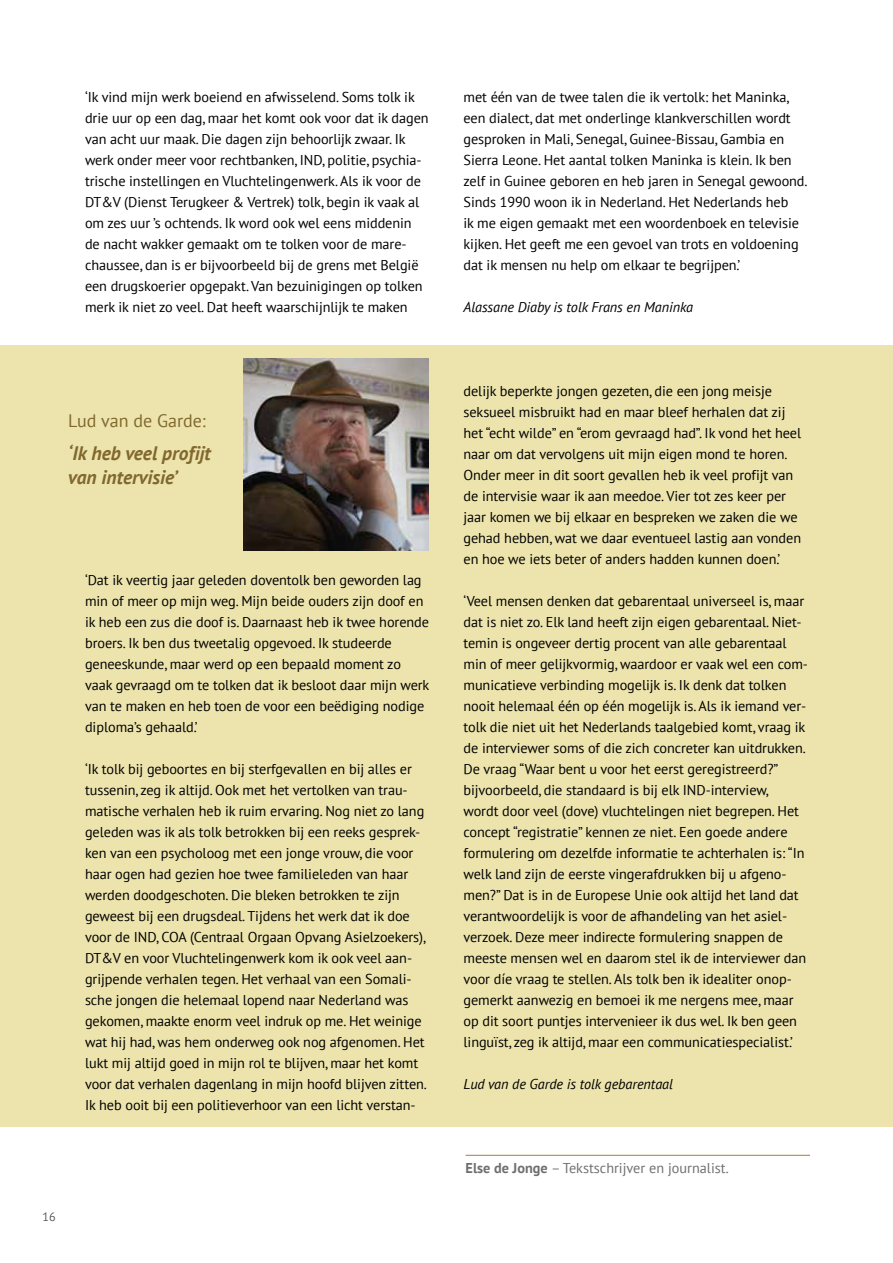
<style>
.page{position:relative;width:893px;height:1263px;background:#fff}
.page>*{position:absolute;margin:0;border:0;box-sizing:border-box;transform-origin:0 0}
.t1{font:italic 700 19.5px/24px "PT Sans";color:#80682e}
.t2{font:18px "PT Sans";color:#80682e}
.t3{font:14.25px/21px "PT Sans";letter-spacing:-.005em;color:#000}
.t4{font:italic 14.25px "PT Sans";letter-spacing:-.005em;color:#000}
.t5{font:14.25px "PT Sans";color:#706f6f}
.t6{font:12px "PT Sans";color:#575756}
.s1{font-weight:700}
</style>
<div class="page">
<div style="left:0;top:345px;width:893px;height:782px;background:#ede4ad"></div>
<img style="left:243px;top:358px;width:186px;height:192px">
<hr style="left:466px;top:1155px;width:344px;height:1px;background:#a37f3b">
<p class="t3" style="left:85px;top:86px;width:345px">‘Ik vind mijn werk boeiend en afwisselend. Soms tolk ik drie uur op een dag, maar het komt ook voor dat ik dagen van acht uur maak. Die dagen zijn behoorlijk zwaar. Ik werk onder meer voor rechtbanken, IND, politie, psychia&shy;trische instellingen en Vluchtelingenwerk. Als ik voor de DT&amp;V (Dienst Terugkeer &amp; Vertrek) tolk, begin ik vaak al om zes uur ’s ochtends. Ik word ook wel eens middenin de nacht wakker gemaakt om te tolken voor de mare&shy;chaussee, dan is er bijvoorbeeld bij de grens met België een drugskoerier opgepakt. Van bezuinigingen op tolken merk ik niet zo veel. Dat heeft waarschijnlijk te maken</p>
<p class="t3" style="left:463px;top:86px;width:346px">met één van de twee talen die ik vertolk: het Maninka, een dialect, dat met onderlinge klankverschillen wordt gesproken in Mali, Senegal, Guinee-Bissau, Gambia en Sierra Leone. Het aantal tolken Maninka is klein. Ik ben zelf in Guinee geboren en heb jaren in Senegal gewoond.<br>Sinds 1990 woon ik in Nederland. Het Nederlands heb<br>ik me eigen gemaakt met een woordenboek en televisie kijken. Het geeft me een gevoel van trots en voldoening dat ik mensen nu help om elkaar te begrijpen.’</p>
<p class="t4" style="left:463px;top:297px;width:231px">Alassane Diaby is tolk Frans en Maninka</p>
<p class="t2" style="left:68px;top:409px;width:139px">Lud van de Garde:</p>
<h1 class="t1" style="left:68px;top:440px;width:144px">‘Ik heb veel profijt van intervisie’</h1>
<p class="t3" style="left:85px;top:569px;width:346px">‘Dat ik veertig jaar geleden doventolk ben geworden lag min of meer op mijn weg. Mijn beide ouders zijn doof en ik heb een zus die doof is. Daarnaast heb ik twee horende broers. Ik ben dus tweetalig opgevoed. Ik studeerde geneeskunde, maar werd op een bepaald moment zo vaak gevraagd om te tolken dat ik besloot daar mijn werk van te maken en heb toen de voor een beëdiging nodige diploma’s gehaald.’</p>
<p class="t3" style="left:85px;top:758px;width:343px">‘Ik tolk bij geboortes en bij sterfgevallen en bij alles er tussenin, zeg ik altijd. Ook met het vertolken van trau&shy;matische verhalen heb ik ruim ervaring. Nog niet zo lang geleden was ik als tolk betrokken bij een reeks gesprek&shy;ken van een psycholoog met een jonge vrouw, die voor haar ogen had gezien hoe twee familieleden van haar werden doodgeschoten. Die bleken betrokken te zijn geweest bij een drugsdeal. Tijdens het werk dat ik doe voor de IND, COA (Centraal Orgaan Opvang Asielzoekers), DT&amp;V en voor Vluchtelingenwerk kom ik ook veel aan&shy;grijpende verhalen tegen. Het verhaal van een Somali&shy;sche jongen die helemaal lopend naar Nederland was gekomen, maakte enorm veel indruk op me. Het weinige wat hij had, was hem onderweg ook nog afgenomen. Het lukt mij altijd goed in mijn rol te blijven, maar het komt voor dat verhalen dagenlang in mijn hoofd blijven zitten.<br>Ik heb ooit bij een politieverhoor van een licht verstan-</p>
<p class="t6" style="left:43px;top:1209px;width:15px">16</p>
<p class="t3" style="left:463px;top:380px;width:339px">delijk beperkte jongen gezeten, die een jong meisje seksueel misbruikt had en maar bleef herhalen dat zij het “echt wilde” en “erom gevraagd had”. Ik vond het heel naar om dat vervolgens uit mijn eigen mond te horen.<br>Onder meer in dit soort gevallen heb ik veel profijt van de intervisie waar ik aan meedoe. Vier tot zes keer per jaar komen we bij elkaar en bespreken we zaken die we gehad hebben, wat we daar eventueel lastig aan vonden en hoe we iets beter of anders hadden kunnen doen.’</p>
<p class="t3" style="left:463px;top:590px;width:346px">‘Veel mensen denken dat gebarentaal universeel is, maar dat is niet zo. Elk land heeft zijn eigen gebarentaal. Niet&shy;temin is ongeveer dertig procent van alle gebarentaal min of meer gelijkvormig, waardoor er vaak wel een com&shy;municatieve verbinding mogelijk is. Ik denk dat tolken nooit helemaal één op één mogelijk is. Als ik iemand ver&shy;tolk die niet uit het Nederlands taalgebied komt, vraag ik de interviewer soms of die zich concreter kan uitdrukken.<br>De vraag “Waar bent u voor het eerst geregistreerd?” bijvoorbeeld, die standaard is bij elk IND-interview,<br>wordt door veel (dove) vluchtelingen niet begrepen. Het concept “registratie” kennen ze niet. Een goede andere formulering om dezelfde informatie te achterhalen is: “In welk land zijn de eerste vingerafdrukken bij u afgeno&shy;men?” Dat is in de Europese Unie ook altijd het land dat verantwoordelijk is voor de afhandeling van het asiel&shy;verzoek. Deze meer indirecte formulering snappen de meeste mensen wel en daarom stel ik de interviewer dan voor díe vraag te stellen. Als tolk ben ik idealiter onop&shy;gemerkt aanwezig en bemoei ik me nergens mee, maar op dit soort puntjes intervenieer ik dus wel. Ik ben geen linguïst, zeg ik altijd, maar een communicatiespecialist.’</p>
<p class="t4" style="left:463px;top:1075px;width:211px">Lud van de Garde is tolk gebarentaal</p>
<p class="t5" style="left:466px;top:1158px;width:265px"><span class="s1">Else de Jonge</span> – Tekstschrijver en journalist.</p>
</div>
